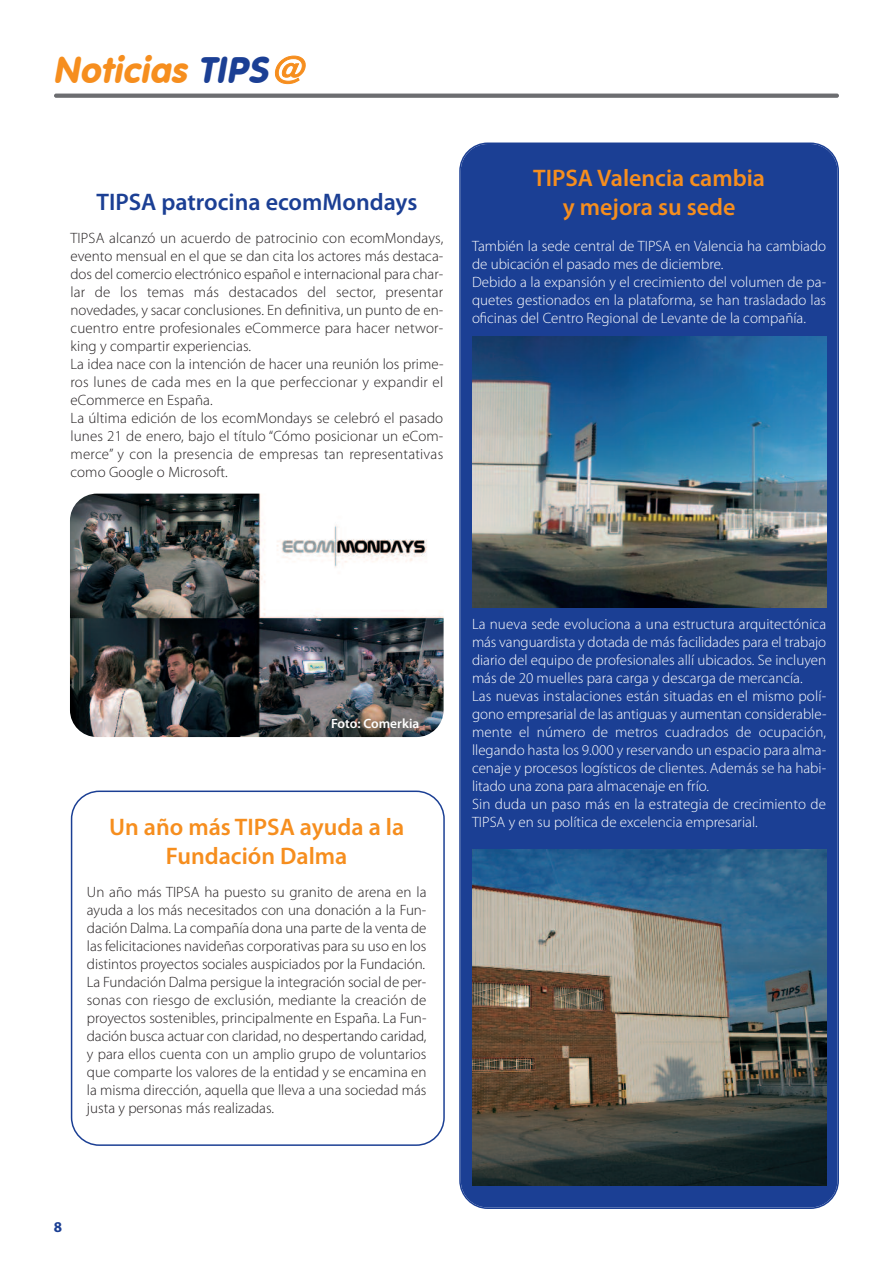
<style>
.page{position:relative;width:893px;height:1263px;background:#fff}
.page>*{position:absolute;margin:0;border:0;box-sizing:border-box;transform-origin:0 0}
.t1{font:italic 36px "VAG Rounded BT";color:#f68e1e}
.t2{font:600 24px/28.8px "Myriad Pro";color:#f68e1e;text-align:center}
.t3{font:600 24px "Myriad Pro";color:#1b3f94}
.t4{font:300 15px/18px "Myriad Pro";letter-spacing:.005em;color:#231f20}
.t5{font:300 15px/18px "Myriad Pro";color:#fff}
.t6{font:700 15px "Myriad Pro";color:#1b3f94}
.t7{font:600 13.5px "Myriad Pro";color:#fff}
.s1{color:#1b3f94}
.s2{font-size:31.5px}
</style>
<div class="page">
<svg style="left:54px;top:94px;width:785px;height:4px;fill:#6c6d70"></svg>
<div style="left:459px;top:142px;width:380px;height:1067px;background:#1b3f94"></div>
<img style="left:472px;top:849px;width:354px;height:336px">
<img style="left:472px;top:337px;width:354px;height:270px">
<svg style="left:71px;top:790px;width:374px;height:356px"></svg>
<img style="left:70px;top:494px;width:374px;height:243px;border-radius:27px">
<h1 class="t1" style="left:53px;top:47px;width:259px">Noticias <span class="s1">TIPS</span><span class="s2">@</span></h1>
<h2 class="t3" style="left:96px;top:193px;width:322px">TIPSA patrocina ecomMondays</h2>
<p class="t4" style="left:71px;top:230px;width:375px">TIPSA alcanzó un acuerdo de patrocinio con ecomMondays, evento mensual en el que se dan cita los actores más destaca&shy;dos del comercio electrónico español e internacional para char&shy;lar de los temas más destacados del sector, presentar novedades, y sacar conclusiones. En definitiva, un punto de en&shy;cuentro entre profesionales eCommerce para hacer networ&shy;king y compartir experiencias.<br>La idea nace con la intención de hacer una reunión los prime&shy;ros lunes de cada mes en la que perfeccionar y expandir el eCommerce en España.<br>La última edición de los ecomMondays se celebró el pasado lunes 21 de enero, bajo el título “Cómo posicionar un eCom&shy;merce” y con la presencia de empresas tan representativas como Google o Microsoft.</p>
<h2 class="t2" style="left:533px;top:166px;width:233px">TIPSA Valencia cambia y mejora su sede</h2>
<p class="t5" style="left:472px;top:238px;width:356px">También la sede central de TIPSA en Valencia ha cambiado de ubicación el pasado mes de diciembre.<br>Debido a la expansión y el crecimiento del volumen de pa&shy;quetes gestionados en la plataforma, se han trasladado las oficinas del Centro Regional de Levante de la compañía.</p>
<p class="t7" style="left:331px;top:718px;width:90px">Foto: Comerkia</p>
<h2 class="t2" style="left:109px;top:815px;width:296px">Un año más TIPSA ayuda a la<br>Fundación Dalma</h2>
<p class="t4" style="left:87px;top:884px;width:341px;text-align:justify">Un año más TIPSA ha puesto su granito de arena en la ayuda a los más necesitados con una donación a la Fun&shy;dación Dalma. La compañía dona una parte de la venta de las felicitaciones navideñas corporativas para su uso en los distintos proyectos sociales auspiciados por la Fundación.<br>La Fundación Dalma persigue la integración social de per&shy;sonas con riesgo de exclusión, mediante la creación de proyectos sostenibles, principalmente en España. La Fun&shy;dación busca actuar con claridad, no despertando caridad, y para ellos cuenta con un amplio grupo de voluntarios que comparte los valores de la entidad y se encamina en la misma dirección, aquella que lleva a una sociedad más justa y personas más realizadas.</p>
<p class="t6" style="left:54px;top:1221px;width:10px">8</p>
<p class="t5" style="left:472px;top:616px;width:356px">La nueva sede evoluciona a una estructura arquitectónica más vanguardista y dotada de más facilidades para el trabajo diario del equipo de profesionales allí ubicados. Se incluyen más de 20 muelles para carga y descarga de mercancía.<br>Las nuevas instalaciones están situadas en el mismo polí&shy;gono empresarial de las antiguas y aumentan considerable&shy;mente el número de metros cuadrados de ocupación, llegando hasta los 9.000 y reservando un espacio para alma&shy;cenaje y procesos logísticos de clientes. Además se ha habi&shy;litado una zona para almacenaje en frío.<br>Sin duda un paso más en la estrategia de crecimiento de TIPSA y en su política de excelencia empresarial.</p>
</div>
